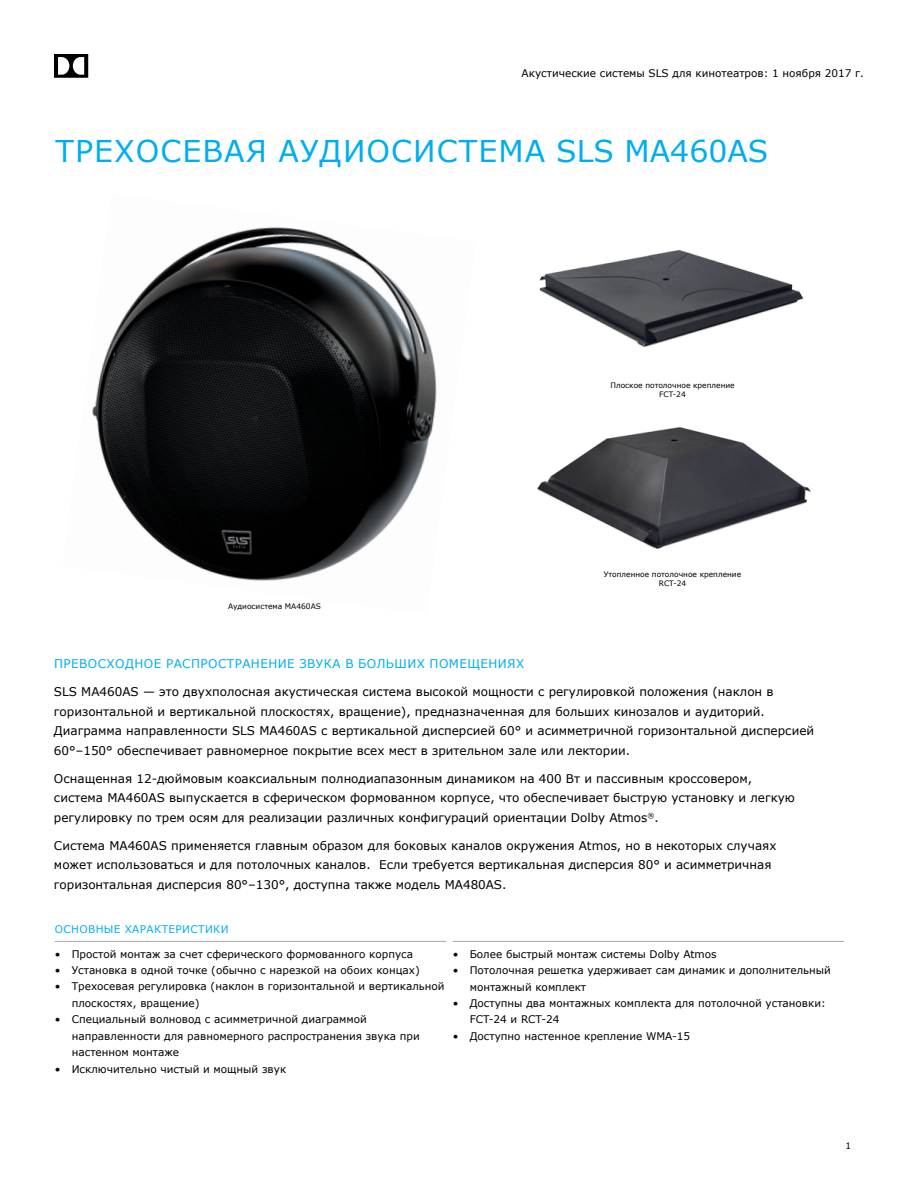
<style>
.page{position:relative;width:918px;height:1188px;background:#fff}
.page>*{position:absolute;margin:0;border:0;box-sizing:border-box;transform-origin:0 0}
.t1{font:30px "Verdana";letter-spacing:.035em;color:#00aeef}
.t2{font:12px/19.5px "Verdana";color:#000}
.t3{font:12px "Verdana";letter-spacing:.035em;color:#00aeef}
.t4{font:10.5px/16.5px "Verdana";color:#000}
.t5{font:10.5px "Verdana";letter-spacing:.035em;color:#00aeef}
.t6{font:9px "Verdana";color:#000}
.t7{font:7.5px/9px "Verdana";color:#000;text-align:center}
</style>
<div class="page">
<svg style="left:54px;top:54px;width:34px;height:24px"></svg>
<img style="left:539px;top:249px;width:265px;height:99px">
<img style="left:92px;top:227px;width:345px;height:354px">
<img style="left:537px;top:426px;width:274px;height:123px">
<hr style="left:55px;top:941px;width:391px;height:1px;background:#a7a9ac">
<hr style="left:453px;top:941px;width:391px;height:1px;background:#a7a9ac">
<p class="t4" style="left:522px;top:65px;width:344px">Акустические системы SLS для кинотеатров: 1 ноября 2017 г.</p>
<h1 class="t1" style="left:56px;top:131px;width:714px">ТРЕХОСЕВАЯ АУДИОСИСТЕМА SLS MA460AS</h1>
<p class="t7" style="left:610px;top:381px;width:126px">Плоское потолочное крепление<br>FCT-24</p>
<p class="t7" style="left:228px;top:601px;width:94px">Аудиосистема MA460AS</p>
<p class="t7" style="left:604px;top:570px;width:139px">Утопленное потолочное крепление<br>RCT-24</p>
<p class="t3" style="left:54px;top:656px;width:472px">ПРЕВОСХОДНОЕ РАСПРОСТРАНЕНИЕ ЗВУКА В БОЛЬШИХ ПОМЕЩЕНИЯХ</p>
<p class="t2" style="left:54px;top:682px;width:762px">SLS MA460AS — это двухполосная акустическая система высокой мощности с регулировкой положения (наклон в горизонтальной и вертикальной плоскостях, вращение), предназначенная для больших кинозалов и аудиторий.<br>Диаграмма направленности SLS MA460AS с вертикальной дисперсией 60° и асимметричной горизонтальной дисперсией 60°–150° обеспечивает равномерное покрытие всех мест в зрительном зале или лектории.</p>
<p class="t2" style="left:54px;top:769px;width:743px">Оснащенная 12-дюймовым коаксиальным полнодиапазонным динамиком на 400 Вт и пассивным кроссовером, система MA460AS выпускается в сферическом формованном корпусе, что обеспечивает быструю установку и легкую регулировку по трем осям для реализации различных конфигураций ориентации Dolby Atmos<sup>®</sup>.</p>
<p class="t2" style="left:54px;top:836px;width:724px">Система MA460AS применяется главным образом для боковых каналов окружения Atmos, но в некоторых случаях может использоваться и для потолочных каналов. Если требуется вертикальная дисперсия 80° и асимметричная горизонтальная дисперсия 80°–130°, доступна также модель MA480AS.</p>
<p class="t5" style="left:55px;top:921px;width:175px">ОСНОВНЫЕ ХАРАКТЕРИСТИКИ</p>
<p class="t4" style="left:55px;top:945px;width:360px">• Простой монтаж за счет сферического формованного корпуса</p>
<p class="t4" style="left:55px;top:962px;width:367px">• Установка в одной точке (обычно с нарезкой на обоих концах)</p>
<p class="t4" style="left:72px;top:978px;width:374px;text-indent:-17px">• Трехосевая регулировка (наклон в горизонтальной и вертикальной плоскостях, вращение)</p>
<p class="t4" style="left:72px;top:1011px;width:350px;text-indent:-17px">• Специальный волновод с асимметричной диаграммой направленности для равномерного распространения звука при настенном монтаже</p>
<p class="t4" style="left:55px;top:1061px;width:233px">• Исключительно чистый и мощный звук</p>
<p class="t4" style="left:453px;top:945px;width:265px">• Более быстрый монтаж системы Dolby Atmos</p>
<p class="t4" style="left:470px;top:962px;width:363px;text-indent:-17px">• Потолочная решетка удерживает сам динамик и дополнительный монтажный комплект</p>
<p class="t4" style="left:470px;top:995px;width:358px;text-indent:-17px">• Доступны два монтажных комплекта для потолочной установки:<br>FCT-24 и RCT-24</p>
<p class="t4" style="left:453px;top:1028px;width:239px">• Доступно настенное крепление WMA-15</p>
<p class="t6" style="left:846px;top:1140px;width:7px">1</p>
</div>
